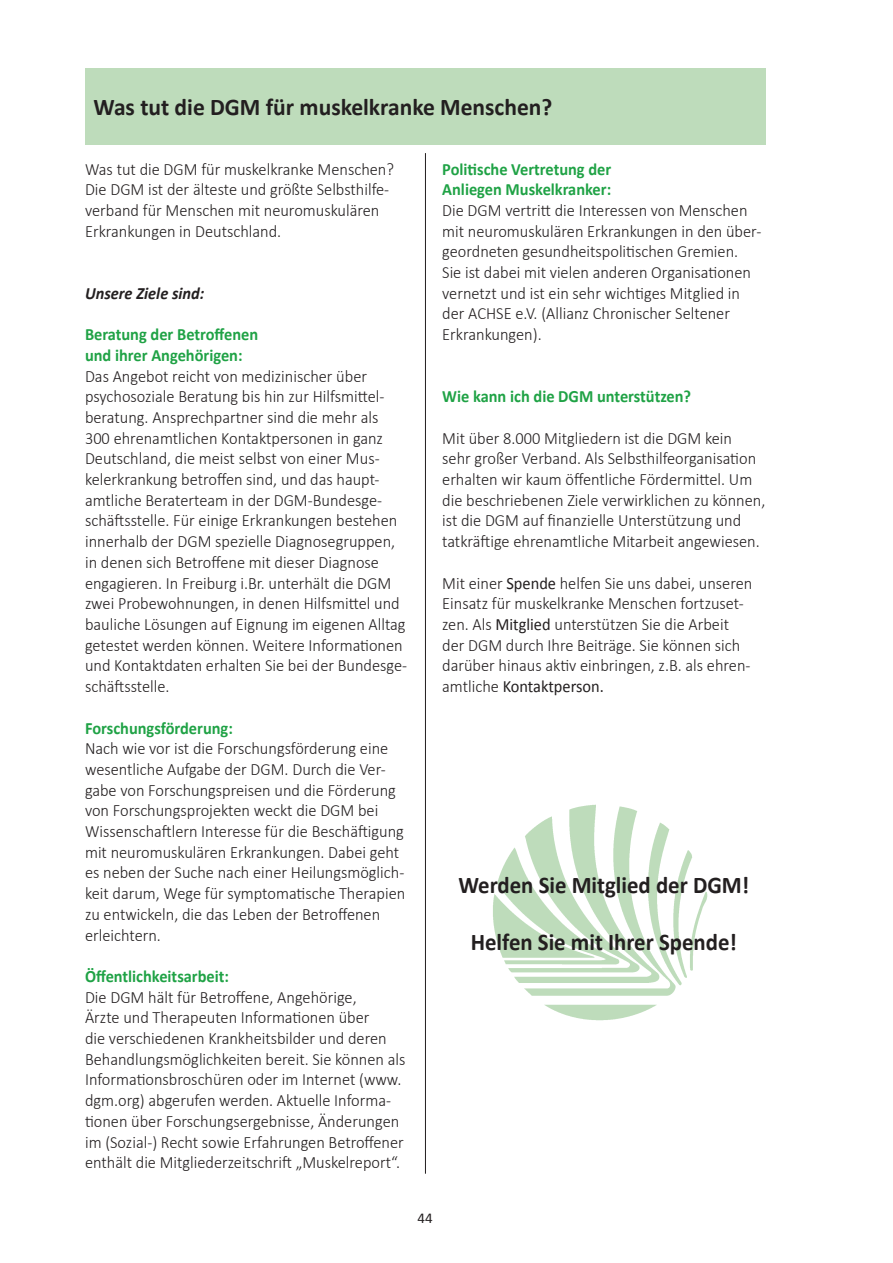
<style>
.page{position:relative;width:893px;height:1263px;background:#fff}
.page>*{position:absolute;margin:0;border:0;box-sizing:border-box;transform-origin:0 0}
.t1{font:700 24px "Calibri";color:#231f20;scale:.95 1}
.t2{font:700 24px "Calibri";color:#231f20}
.t3{font:300 17.25px/20.7px "Calibri";color:#231f20;scale:.95 1}
.t4{font:700 17.25px/20.7px "Calibri";color:#1fa245;scale:.95 1}
.t5{font:italic 700 17.25px "Calibri";color:#231f20;scale:.95 1}
.t6{font:15px "Calibri";color:#231f20}
.s1{font-weight:400}
</style>
<div class="page">
<img style="left:493px;top:804px;width:215px;height:217px">
<hr style="left:425px;top:153px;width:1px;height:1021px;background:#231f20">
<div style="left:85px;top:68px;width:680px;height:77px;background:#bedcbb"></div>
<h1 class="t2" style="left:94px;top:92px;width:460px">Was tut die DGM für muskelkranke Menschen?</h1>
<p class="t3" style="left:85px;top:158px;width:327px">Was tut die DGM für muskelkranke Menschen?<br>Die DGM ist der älteste und größte Selbsthilfe&shy;verband für Menschen mit neuromuskulären Erkrankungen in Deutschland.</p>
<p class="t5" style="left:85px;top:282px;width:127px">Unsere Ziele sind:</p>
<p class="t4" style="left:85px;top:324px;width:184px">Beratung der Betroffenen und ihrer Angehörigen:</p>
<p class="t3" style="left:85px;top:365px;width:341px">Das Angebot reicht von medizinischer über psychosoziale Beratung bis hin zur Hilfsmittel&shy;beratung. Ansprechpartner sind die mehr als 300 ehrenamtlichen Kontaktpersonen in ganz Deutschland, die meist selbst von einer Mus&shy;kelerkrankung betroffen sind, und das haupt&shy;amtliche Beraterteam in der DGM-Bundesge&shy;schäftsstelle. Für einige Erkrankungen bestehen innerhalb der DGM spezielle Diagnosegruppen, in denen sich Betroffene mit dieser Diagnose engagieren. In Freiburg i.Br. unterhält die DGM zwei Probewohnungen, in denen Hilfsmittel und bauliche Lösungen auf Eignung im eigenen Alltag getestet werden können. Weitere Informationen und Kontaktdaten erhalten Sie bei der Bundesge&shy;schäftsstelle.</p>
<p class="t4" style="left:85px;top:717px;width:157px">Forschungsförderung:</p>
<p class="t3" style="left:85px;top:737px;width:339px">Nach wie vor ist die Forschungsförderung eine wesentliche Aufgabe der DGM. Durch die Ver&shy;gabe von Forschungspreisen und die Förderung von Forschungsprojekten weckt die DGM bei Wissenschaftlern Interesse für die Beschäftigung mit neuromuskulären Erkrankungen. Dabei geht es neben der Suche nach einer Heilungsmöglich&shy;keit darum, Wege für symptomatische Therapien zu entwickeln, die das Leben der Betroffenen erleichtern.</p>
<p class="t4" style="left:85px;top:966px;width:153px">Öffentlichkeitsarbeit:</p>
<p class="t3" style="left:85px;top:986px;width:339px">Die DGM hält für Betroffene, Angehörige,<br>Ärzte und Therapeuten Informationen über<br>die verschiedenen Krankheitsbilder und deren Behandlungsmöglichkeiten bereit. Sie können als Informationsbroschüren oder im Internet (www. dgm.org) abgerufen werden. Aktuelle Informa&shy;tionen über Forschungsergebnisse, Änderungen im (Sozial-) Recht sowie Erfahrungen Betroffener enthält die Mitgliederzeitschrift „Muskelreport“.</p>
<p class="t4" style="left:442px;top:158px;width:179px">Politische Vertretung der<br>Anliegen Muskelkranker:</p>
<p class="t3" style="left:442px;top:199px;width:337px">Die DGM vertritt die Interessen von Menschen mit neuromuskulären Erkrankungen in den über&shy;geordneten gesundheitspolitischen Gremien.<br>Sie ist dabei mit vielen anderen Organisationen vernetzt und ist ein sehr wichtiges Mitglied in der ACHSE e.V. (Allianz Chronischer Seltener Erkrankungen).</p>
<p class="t4" style="left:442px;top:386px;width:264px">Wie kann ich die DGM unterstützen?</p>
<p class="t3" style="left:442px;top:427px;width:342px">Mit über 8.000 Mitgliedern ist die DGM kein<br>sehr großer Verband. Als Selbsthilfeorganisation erhalten wir kaum öffentliche Fördermittel. Um die beschriebenen Ziele verwirklichen zu können, ist die DGM auf finanzielle Unterstützung und tatkräftige ehrenamtliche Mitarbeit angewiesen.</p>
<p class="t3" style="left:442px;top:572px;width:328px">Mit einer <span class="s1">Spende</span> helfen Sie uns dabei, unseren Einsatz für muskelkranke Menschen fortzuset&shy;zen. Als <span class="s1">Mitglied</span> unterstützen Sie die Arbeit der DGM durch Ihre Beiträge. Sie können sich darüber hinaus aktiv einbringen, z.B. als ehren&shy;amtliche <span class="s1">Kontaktperson.</span></p>
<h1 class="t1" style="left:458px;top:869px;width:308px">Werden Sie Mitglied der DGM!</h1>
<h1 class="t1" style="left:471px;top:927px;width:282px">Helfen Sie mit Ihrer Spende!</h1>
<p class="t6" style="left:418px;top:1209px;width:17px">44</p>
</div>
